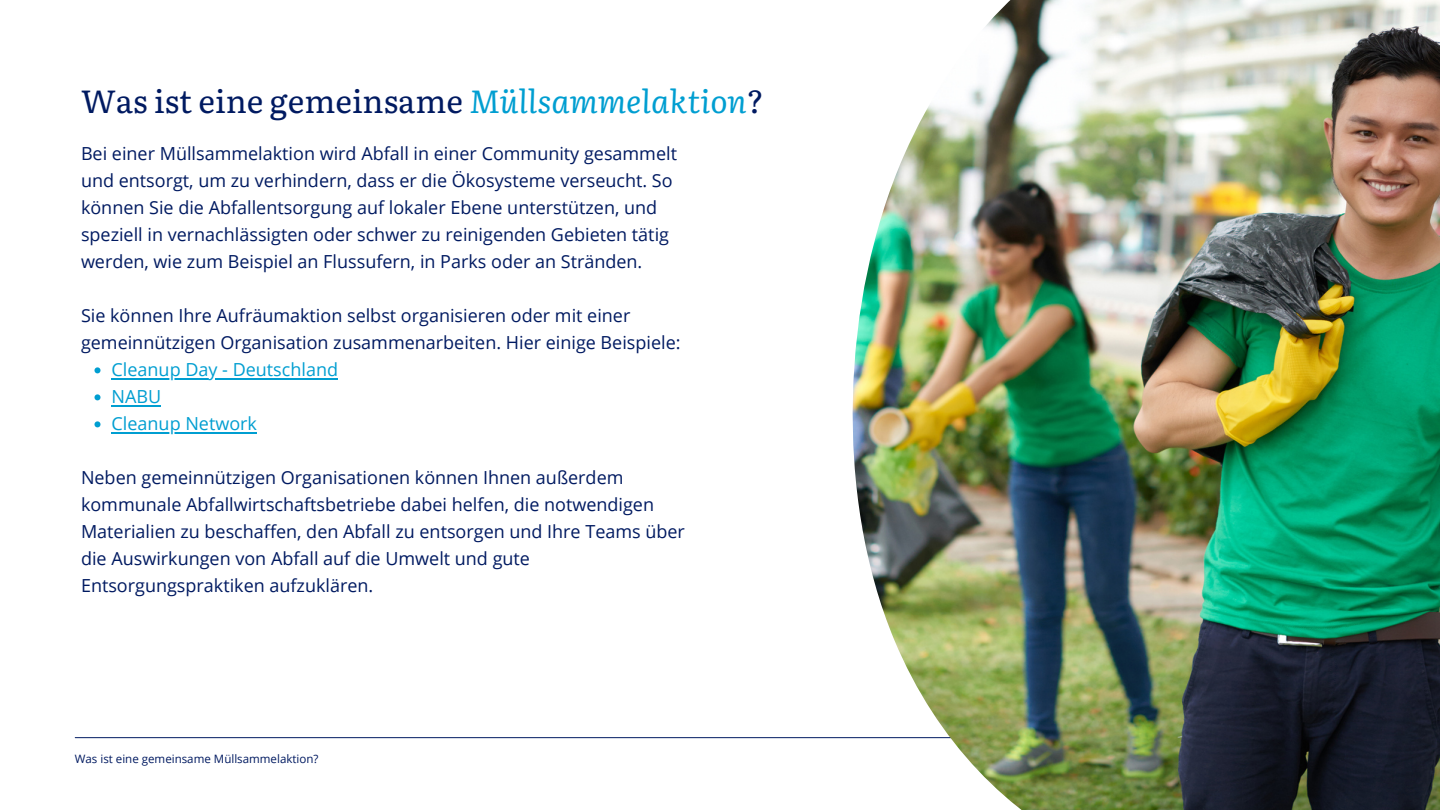
<style>
.page{position:relative;width:1440px;height:810px;background:#fff}
.page>*{position:absolute;margin:0;border:0;box-sizing:border-box;transform-origin:0 0}
.t1{font:32px "Literata";color:#001a61}
.t2{font:18px/27px "Open Sans";color:#001a61}
.t3{font:18px "Open Sans";color:#009ed1}
.t4{font:11.5px "Open Sans";color:#001a61}
.s1{font-style:italic;color:#009ed1}
</style>
<div class="page">
<hr style="left:75px;top:737px;width:1289px;height:1px;background:#001a61">
<svg style="left:94px;top:367px;width:6px;height:6px"></svg>
<hr style="left:112px;top:378px;width:226px;height:1px;background:#009ed1">
<svg style="left:94px;top:394px;width:6px;height:6px"></svg>
<hr style="left:112px;top:405px;width:49px;height:1px;background:#009ed1">
<svg style="left:94px;top:421px;width:6px;height:6px"></svg>
<hr style="left:112px;top:432px;width:145px;height:1px;background:#009ed1">
<img style="left:834px;top:0;width:606px;height:810px">
<p class="t1" style="left:81px;top:75px;width:685px">Was ist eine gemeinsame <span class="s1">Müllsammelaktion</span>?</p>
<p class="t2" style="left:81px;top:140px;width:598px">Bei einer Müllsammelaktion wird Abfall in einer Community gesammelt und entsorgt, um zu verhindern, dass er die Ökosysteme verseucht. So können Sie die Abfallentsorgung auf lokaler Ebene unterstützen, und speziell in vernachlässigten oder schwer zu reinigenden Gebieten tätig werden, wie zum Beispiel an Flussufern, in Parks oder an Stränden.</p>
<p class="t2" style="left:81px;top:302px;width:601px">Sie können Ihre Aufräumaktion selbst organisieren oder mit einer gemeinnützigen Organisation zusammenarbeiten. Hier einige Beispiele:</p>
<p class="t3" style="left:112px;top:357px;width:228px">Cleanup Day - Deutschland</p>
<p class="t3" style="left:112px;top:384px;width:51px">NABU</p>
<p class="t3" style="left:112px;top:411px;width:147px">Cleanup Network</p>
<p class="t2" style="left:81px;top:464px;width:605px">Neben gemeinnützigen Organisationen können Ihnen außerdem kommunale Abfallwirtschaftsbetriebe dabei helfen, die notwendigen Materialien zu beschaffen, den Abfall zu entsorgen und Ihre Teams über die Auswirkungen von Abfall auf die Umwelt und gute Entsorgungspraktiken aufzuklären.</p>
<p class="t4" style="left:75px;top:751px;width:245px">Was ist eine gemeinsame Müllsammelaktion?</p>
</div>
